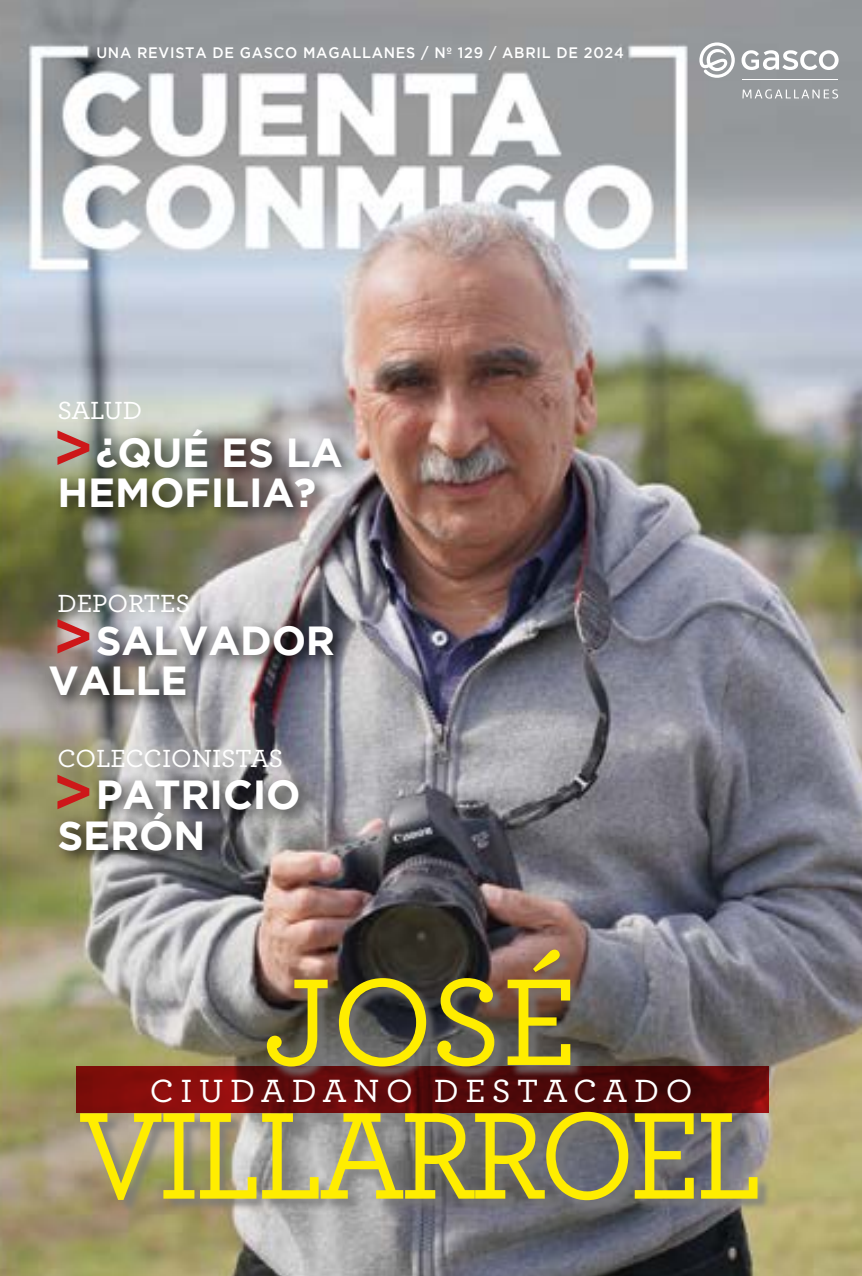
<style>
.page{position:relative;width:862px;height:1276px;background:#fff}
.page>*{position:absolute;margin:0;border:0;box-sizing:border-box;transform-origin:0 0}
.t1{font:500 129.6px/133.7px "Archer";letter-spacing:-.05em;color:#ffed00;text-align:center}
.t2{font:700 40.5px/40.3px "Gotham";letter-spacing:-.005em;color:#fff}
.t3{font:500 33.75px "Archer";letter-spacing:.19em;color:#fff}
.t4{font:500 26.1px "Archer";letter-spacing:-.005em;color:#fff}
.t5{font:500 15.08px "Gotham";letter-spacing:.05em;color:#fff;scale:.95 1}
</style>
<div class="page">
<img style="left:0;top:0;width:861px;height:1276px">
<div style="left:54px;top:774px;width:263px;height:92px;background:#000;opacity:.75"></div>
<div style="left:45px;top:620px;width:306px;height:92px;background:#000;opacity:.75"></div>
<div style="left:54px;top:423px;width:306px;height:101px;background:#000;opacity:.75"></div>
<svg style="left:742px;top:89px;width:95px;height:10px"></svg>
<svg style="left:741px;top:50px;width:97px;height:20px"></svg>
<svg style="left:699px;top:42px;width:35px;height:36px"></svg>
<hr style="left:742px;top:79px;width:95px;height:1px;background:#fff">
<div style="left:84px;top:951px;width:686px;height:261px;background:#797979;opacity:.75"></div>
<svg style="left:57px;top:430px;width:32px;height:35px"></svg>
<svg style="left:57px;top:619px;width:32px;height:34px"></svg>
<svg style="left:57px;top:774px;width:32px;height:35px"></svg>
<p class="t5" style="left:96px;top:44px;width:556px">UNA REVISTA DE GASCO MAGALLANES / Nº 129 / ABRIL DE 2024</p>
<h3 class="t4" style="left:57px;top:392px;width:86px">SALUD</h3>
<h2 class="t2" style="left:57px;top:431px;width:286px;text-indent:38px">¿QUÉ ES LA<br>HEMOFILIA?</h2>
<h3 class="t4" style="left:57px;top:584px;width:134px">DEPORTES</h3>
<h2 class="t2" style="left:48px;top:619px;width:288px;text-indent:47px">SALVADOR<br>VALLE</h2>
<h3 class="t4" style="left:57px;top:739px;width:227px">COLECCIONISTAS</h3>
<h2 class="t2" style="left:57px;top:774px;width:244px;text-indent:38px">PATRICIO<br>SERÓN</h2>
<h1 class="t1" style="left:78px;top:948px;width:686px">JOSÉ<br>VILLARROEL</h1>
<h3 class="t3" style="left:150px;top:1066px;width:544px">CIUDADANO DESTACADO</h3>
</div>
